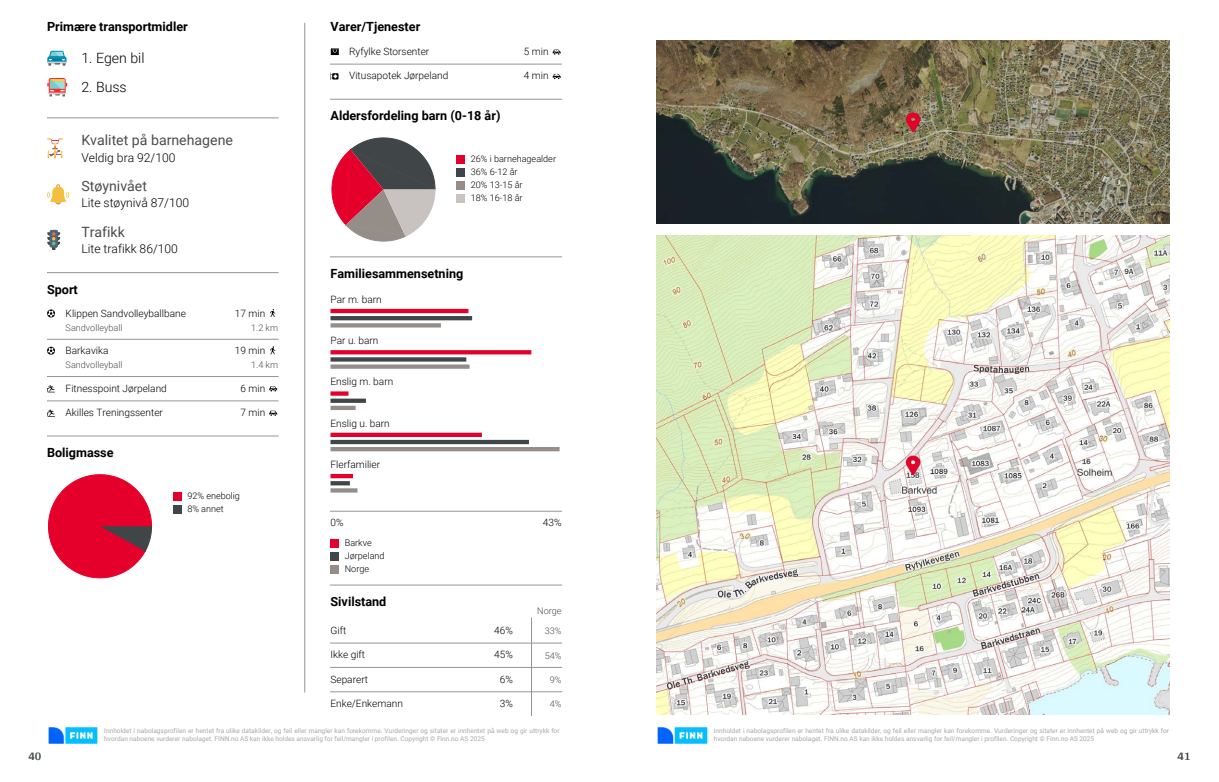
<style>
.page{position:relative;width:1219px;height:782px;background:#fff}
.page>*{position:absolute;margin:0;border:0;box-sizing:border-box;transform-origin:0 0}
.t1{font:14.1px "Roboto";color:#4c4c4c}
.t2{font:300 14.1px "Roboto";color:#000}
.t3{font:700 12.6px "Roboto";color:#000}
.t4{font:300 12.1px "Roboto";color:#000}
.t5{font:700 12px "Arya";color:#414749}
.t6{font:300 10.1px "Roboto";color:#000}
.t7{font:300 9.1px/12.9px "Roboto";color:#000}
.t8{font:300 9.1px "Roboto";color:#4c4c4c}
.t9{font:6.6px/8.6px "Roboto";color:#a8a8a8}
</style>
<div class="page">
<hr style="left:304px;top:23px;width:1px;height:668px;background:#939598">
<svg style="left:47px;top:51px;width:20px;height:15px"></svg>
<svg style="left:47px;top:78px;width:20px;height:18px"></svg>
<hr style="left:47px;top:117px;width:231px;height:1px;background:#939598">
<svg style="left:47px;top:138px;width:16px;height:20px"></svg>
<svg style="left:47px;top:184px;width:22px;height:20px"></svg>
<svg style="left:47px;top:230px;width:13px;height:20px"></svg>
<hr style="left:47px;top:272px;width:231px;height:1px;background:#939598">
<svg style="left:47px;top:309px;width:8px;height:8px"></svg>
<svg style="left:270px;top:309px;width:5px;height:8px"></svg>
<hr style="left:47px;top:339px;width:231px;height:1px;background:#939598">
<svg style="left:47px;top:346px;width:8px;height:8px"></svg>
<svg style="left:270px;top:346px;width:5px;height:8px"></svg>
<hr style="left:47px;top:376px;width:231px;height:1px;background:#939598">
<svg style="left:47px;top:385px;width:8px;height:7px"></svg>
<svg style="left:269px;top:386px;width:8px;height:5px"></svg>
<hr style="left:47px;top:400px;width:231px;height:1px;background:#939598">
<svg style="left:47px;top:409px;width:8px;height:7px"></svg>
<svg style="left:269px;top:410px;width:8px;height:5px"></svg>
<hr style="left:47px;top:435px;width:231px;height:1px;background:#939598">
<svg style="left:48px;top:474px;width:104px;height:104px"></svg>
<div style="left:173px;top:491px;width:9px;height:9px;background:#e4002b"></div>
<div style="left:173px;top:504px;width:9px;height:9px;background:#404548"></div>
<svg style="left:331px;top:48px;width:8px;height:7px"></svg>
<svg style="left:553px;top:50px;width:8px;height:5px"></svg>
<hr style="left:330px;top:64px;width:232px;height:1px;background:#939598">
<svg style="left:330px;top:73px;width:8px;height:7px"></svg>
<svg style="left:553px;top:74px;width:8px;height:5px"></svg>
<hr style="left:330px;top:99px;width:232px;height:1px;background:#939598">
<svg style="left:331px;top:137px;width:104px;height:104px"></svg>
<div style="left:456px;top:155px;width:9px;height:9px;background:#e4002b"></div>
<div style="left:456px;top:168px;width:9px;height:8px;background:#404548"></div>
<div style="left:456px;top:181px;width:9px;height:8px;background:#958e88"></div>
<div style="left:456px;top:194px;width:9px;height:8px;background:#c8c3c0"></div>
<hr style="left:330px;top:256px;width:232px;height:1px;background:#939598">
<hr style="left:330px;top:309px;width:138px;height:4px;background:#e4002b">
<hr style="left:330px;top:316px;width:142px;height:4px;background:#404548">
<svg style="left:330px;top:323px;width:111px;height:4px"></svg>
<svg style="left:330px;top:350px;width:201px;height:4px"></svg>
<svg style="left:330px;top:357px;width:136px;height:4px"></svg>
<svg style="left:330px;top:364px;width:140px;height:4px"></svg>
<svg style="left:330px;top:391px;width:18px;height:4px"></svg>
<svg style="left:330px;top:398px;width:36px;height:4px"></svg>
<div style="left:330px;top:405px;width:26px;height:5px;background:#958e88"></div>
<div style="left:330px;top:432px;width:152px;height:5px;background:#e4002b"></div>
<div style="left:330px;top:439px;width:199px;height:5px;background:#404548"></div>
<hr style="left:330px;top:447px;width:230px;height:4px;background:#958e88">
<hr style="left:330px;top:474px;width:23px;height:4px;background:#e4002b">
<svg style="left:330px;top:481px;width:20px;height:4px"></svg>
<svg style="left:330px;top:488px;width:28px;height:4px"></svg>
<hr style="left:330px;top:511px;width:232px;height:1px;background:#939598">
<div style="left:330px;top:539px;width:9px;height:8px;background:#e4002b"></div>
<div style="left:330px;top:552px;width:9px;height:8px;background:#404548"></div>
<div style="left:330px;top:564px;width:9px;height:9px;background:#958e88"></div>
<hr style="left:330px;top:584px;width:232px;height:1px;background:#939598">
<hr style="left:531px;top:617px;width:1px;height:98px;background:#939598">
<hr style="left:330px;top:642px;width:232px;height:1px;background:#939598">
<hr style="left:330px;top:667px;width:232px;height:1px;background:#939598">
<hr style="left:330px;top:691px;width:232px;height:1px;background:#939598">
<img style="left:48px;top:727px;width:50px;height:16px">
<img style="left:656px;top:40px;width:513px;height:184px">
<img style="left:656px;top:235px;width:513px;height:479px">
<img style="left:657px;top:727px;width:51px;height:16px">
<h2 class="t3" style="left:47px;top:18px;width:142px">Primære transportmidler</h2>
<h1 class="t2" style="left:81px;top:48px;width:65px">1. Egen bil</h1>
<h1 class="t2" style="left:81px;top:77px;width:47px">2. Buss</h1>
<h1 class="t1" style="left:81px;top:130px;width:153px">Kvalitet på barnehagene</h1>
<h3 class="t4" style="left:81px;top:149px;width:96px">Veldig bra 92/100</h3>
<h1 class="t1" style="left:81px;top:176px;width:67px">Støynivået</h1>
<h3 class="t4" style="left:81px;top:195px;width:109px">Lite støynivå 87/100</h3>
<h1 class="t1" style="left:81px;top:222px;width:45px">Trafikk</h1>
<h3 class="t4" style="left:81px;top:240px;width:98px">Lite trafikk 86/100</h3>
<h2 class="t3" style="left:47px;top:280px;width:32px">Sport</h2>
<h3 class="t6" style="left:66px;top:306px;width:122px">Klippen Sandvolleyballbane</h3>
<h3 class="t6" style="left:235px;top:306px;width:32px">17 min</h3>
<h3 class="t8" style="left:66px;top:321px;width:58px">Sandvolleyball</h3>
<h3 class="t8" style="left:251px;top:321px;width:28px">1.2 km</h3>
<h3 class="t6" style="left:66px;top:343px;width:44px">Barkavika</h3>
<h3 class="t6" style="left:235px;top:343px;width:32px">19 min</h3>
<h3 class="t8" style="left:66px;top:358px;width:58px">Sandvolleyball</h3>
<h3 class="t8" style="left:251px;top:358px;width:28px">1.4 km</h3>
<h3 class="t6" style="left:66px;top:381px;width:103px">Fitnesspoint Jørpeland</h3>
<h3 class="t6" style="left:240px;top:381px;width:26px">6 min</h3>
<h3 class="t6" style="left:66px;top:405px;width:99px">Akilles Treningssenter</h3>
<h3 class="t6" style="left:240px;top:405px;width:26px">7 min</h3>
<h2 class="t3" style="left:47px;top:443px;width:68px">Boligmasse</h2>
<h3 class="t7" style="left:187px;top:488px;width:54px">92% enebolig<br>8% annet</h3>
<h2 class="t3" style="left:330px;top:18px;width:91px">Varer/Tjenester</h2>
<h3 class="t6" style="left:349px;top:44px;width:82px">Ryfylke Storsenter</h3>
<h3 class="t6" style="left:524px;top:44px;width:26px">5 min</h3>
<h3 class="t6" style="left:349px;top:69px;width:101px">Vitusapotek Jørpeland</h3>
<h3 class="t6" style="left:524px;top:69px;width:26px">4 min</h3>
<h2 class="t3" style="left:330px;top:107px;width:171px">Aldersfordeling barn (0-18 år)</h2>
<h3 class="t7" style="left:471px;top:152px;width:87px">26% i barnehagealder<br>36% 6-12 år<br>20% 13-15 år<br>18% 16-18 år</h3>
<h2 class="t3" style="left:330px;top:264px;width:134px">Familiesammensetning</h2>
<h3 class="t6" style="left:330px;top:292px;width:53px">Par m. barn</h3>
<h3 class="t6" style="left:330px;top:333px;width:49px">Par u. barn</h3>
<h3 class="t6" style="left:330px;top:374px;width:64px">Enslig m. barn</h3>
<h3 class="t6" style="left:330px;top:416px;width:61px">Enslig u. barn</h3>
<h3 class="t6" style="left:330px;top:457px;width:51px">Flerfamilier</h3>
<h3 class="t5" style="left:28px;top:749px;width:15px">40</h3>
<h3 class="t6" style="left:330px;top:515px;width:15px">0%</h3>
<h3 class="t6" style="left:543px;top:515px;width:20px">43%</h3>
<h3 class="t7" style="left:345px;top:536px;width:41px">Barkve<br>Jørpeland<br>Norge</h3>
<h2 class="t3" style="left:330px;top:592px;width:57px">Sivilstand</h2>
<h3 class="t8" style="left:537px;top:604px;width:26px">Norge</h3>
<h3 class="t6" style="left:330px;top:623px;width:17px">Gift</h3>
<h3 class="t6" style="left:494px;top:623px;width:20px">46%</h3>
<h3 class="t8" style="left:545px;top:624px;width:18px">33%</h3>
<h3 class="t6" style="left:330px;top:647px;width:36px">Ikke gift</h3>
<h3 class="t6" style="left:494px;top:647px;width:20px">45%</h3>
<h3 class="t8" style="left:545px;top:648px;width:18px">54%</h3>
<h3 class="t6" style="left:330px;top:671px;width:39px">Separert</h3>
<h3 class="t6" style="left:500px;top:671px;width:15px">6%</h3>
<h3 class="t8" style="left:550px;top:673px;width:13px">9%</h3>
<h3 class="t6" style="left:330px;top:696px;width:74px">Enke/Enkemann</h3>
<h3 class="t6" style="left:500px;top:696px;width:15px">3%</h3>
<h3 class="t8" style="left:550px;top:697px;width:13px">4%</h3>
<p class="t9" style="left:104px;top:725px;width:457px">Innholdet i nabolagsprofilen er hentet fra ulike datakilder, og feil eller mangler kan forekomme. Vurderinger og sitater er innhentet på web og gir uttrykk for hvordan naboene vurderer nabolaget. FINN.no AS kan ikke holdes ansvarlig for feil/mangler i profilen. Copyright © Finn.no AS 2025</p>
<p class="t9" style="left:714px;top:725px;width:457px">Innholdet i nabolagsprofilen er hentet fra ulike datakilder, og feil eller mangler kan forekomme. Vurderinger og sitater er innhentet på web og gir uttrykk for hvordan naboene vurderer nabolaget. FINN.no AS kan ikke holdes ansvarlig for feil/mangler i profilen. Copyright © Finn.no AS 2025</p>
<h3 class="t5" style="left:1177px;top:749px;width:15px">41</h3>
</div>
